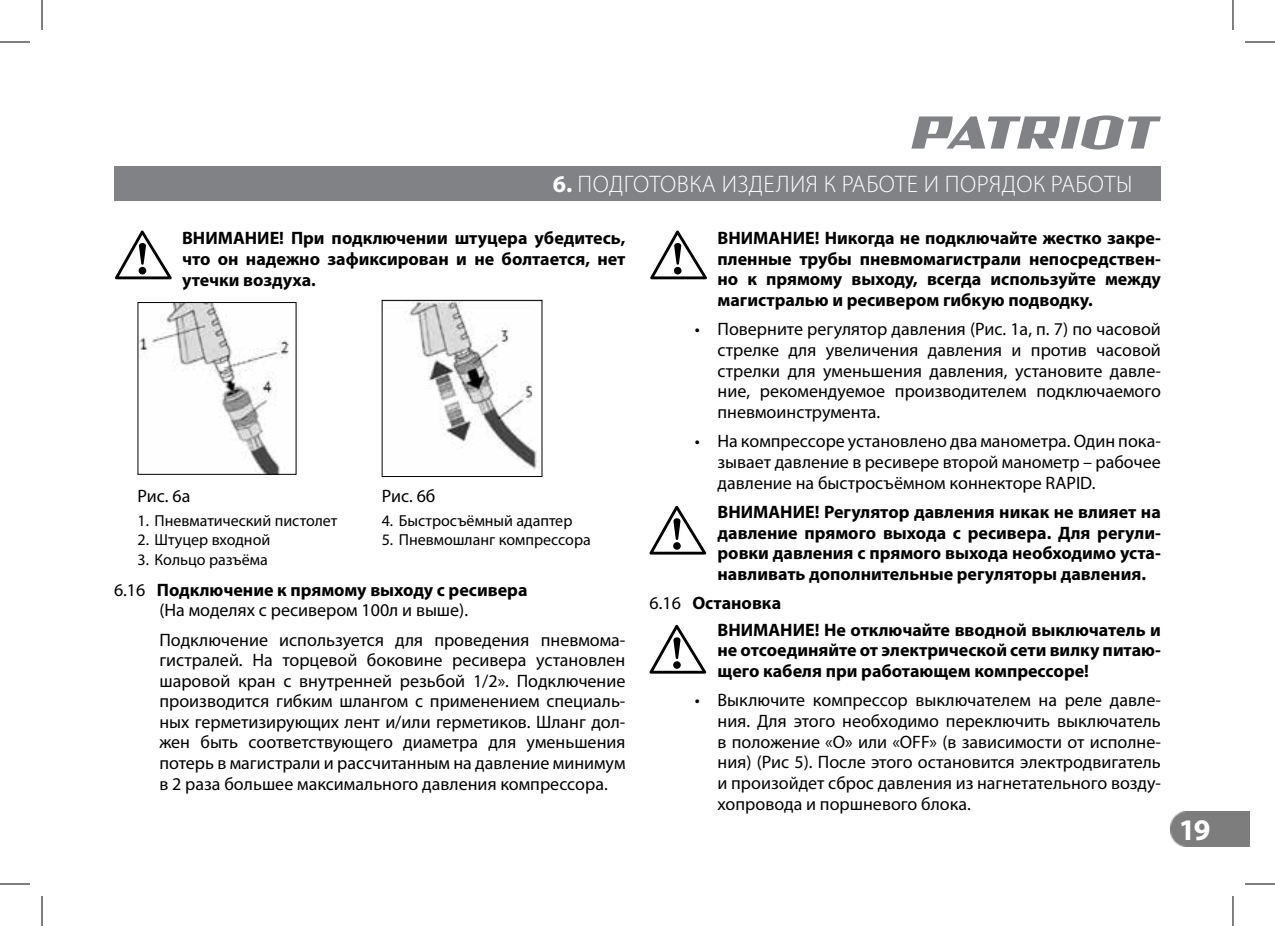
<style>
.page{position:relative;width:1275px;height:926px;background:#fff}
.page>*{position:absolute;margin:0;border:0;box-sizing:border-box;transform-origin:0 0}
.t1{font:700 30px "Myriad Pro";color:#fff}
.t2{font:300 24px "Myriad Pro";letter-spacing:.02em;color:#fff}
.t3{font:18px/20.6px "Myriad Pro";color:#000;text-align:justify}
.t4{font:700 18px/20.6px "Myriad Pro";color:#000;text-align:justify}
.t5{font:16px "Myriad Pro";color:#000}
.s1{font-weight:700}
.s2{font-weight:400}
</style>
<div class="page">
<div style="left:114px;top:166px;width:1047px;height:34px;background:#808285"></div>
<div style="left:1170px;top:812px;width:80px;height:35px;background:#7d7d7d"></div>
<svg style="left:911px;top:115px;width:250px;height:35px"></svg>
<svg style="left:115px;top:230px;width:57px;height:49px"></svg>
<svg style="left:650px;top:230px;width:57px;height:49px"></svg>
<img style="left:140px;top:304px;width:149px;height:169px">
<div style="left:138px;top:302px;width:158px;height:173px;border:1px solid #000"></div>
<img style="left:405px;top:302px;width:133px;height:167px">
<div style="left:382px;top:300px;width:160px;height:177px;border:1px solid #000"></div>
<svg style="left:649px;top:625px;width:57px;height:49px"></svg>
<svg style="left:649px;top:506px;width:57px;height:49px"></svg>
<hr style="left:0;top:42px;width:30px;height:1px;background:#000">
<hr style="left:1245px;top:42px;width:30px;height:1px;background:#000">
<hr style="left:0;top:884px;width:30px;height:1px;background:#000">
<hr style="left:1245px;top:884px;width:30px;height:1px;background:#000">
<hr style="left:42px;top:0;width:1px;height:30px;background:#000">
<hr style="left:42px;top:896px;width:1px;height:30px;background:#000">
<hr style="left:1232px;top:0;width:1px;height:30px;background:#000">
<hr style="left:1232px;top:896px;width:1px;height:30px;background:#000">
<h2 class="t2" style="left:553px;top:170px;width:581px"><span class="s1">6.</span> ПОДГОТОВКА ИЗДЕЛИЯ К РАБОТЕ И ПОРЯДОК РАБОТЫ</h2>
<p class="t4" style="left:182px;top:227px;width:445px">ВНИМАНИЕ! При подключении штуцера убедитесь, что он надежно зафиксирован и не болтается, нет утечки воздуха.</p>
<p class="t4" style="left:717px;top:227px;width:445px">ВНИМАНИЕ! Никогда не подключайте жестко закре&shy;пленные трубы пневмомагистрали непосредствен&shy;но к прямому выходу, всегда используйте между магистралью и ресивером гибкую подводку.</p>
<p class="t3" style="left:717px;top:319px;width:445px;text-indent:-23px">• Поверните регулятор давления (Рис. 1а, п. 7) по часовой стрелке для увеличения давления и против часовой стрелки для уменьшения давления, установите давле&shy;ние, рекомендуемое производителем подключаемого пневмоинструмента.</p>
<p class="t3" style="left:717px;top:431px;width:445px;text-indent:-23px">• На компрессоре установлено два манометра. Один пока&shy;зывает давление в ресивере второй манометр – рабочее давление на быстросъёмном коннекторе RAPID.</p>
<p class="t4" style="left:717px;top:501px;width:445px">ВНИМАНИЕ! Регулятор давления никак не влияет на давление прямого выхода с ресивера. Для регули&shy;ровки давления с прямого выхода необходимо уста&shy;навливать дополнительные регуляторы давления.</p>
<p class="t4" style="left:717px;top:589px;width:445px;line-height:26.4px;text-indent:-68px"><span class="s2">6.16</span> Остановка<br>ВНИМАНИЕ! Не отключайте вводной выключатель и</p>
<p class="t4" style="left:717px;top:639px;width:445px">не отсоединяйте от электрической сети вилку питаю&shy;щего кабеля при работающем компрессоре!</p>
<p class="t3" style="left:717px;top:689px;width:445px;text-indent:-23px">• Выключите компрессор выключателем на реле давле&shy;ния. Для этого необходимо переключить выключатель в положение «О» или «OFF» (в зависимости от исполне&shy;ния) (Рис 5). После этого остановится электродвигатель и произойдет сброс давления из нагнетательного возду&shy;хопровода и поршневого блока.</p>
<p class="t3" style="left:382px;top:486px;width:55px">Рис. 6б</p>
<p class="t3" style="left:138px;top:486px;width:54px">Рис. 6а</p>
<p class="t5" style="left:138px;top:511px;width:201px">1. Пневматический пистолет</p>
<p class="t5" style="left:138px;top:530px;width:134px">2. Штуцер входной</p>
<p class="t5" style="left:138px;top:549px;width:132px">3. Кольцо разъёма</p>
<p class="t5" style="left:382px;top:511px;width:192px">4. Быстросъёмный адаптер</p>
<p class="t5" style="left:382px;top:530px;width:211px">5. Пневмошланг компрессора</p>
<p class="t3" style="left:159px;top:579px;width:370px;text-indent:-45px">6.16 <span class="s1">Подключение к прямому выходу с ресивера </span>(На моделях с ресивером 100л и выше).</p>
<p class="t3" style="left:159px;top:629px;width:467px">Подключение используется для проведения пневмома&shy;гистралей. На торцевой боковине ресивера установлен шаровой кран с внутренней резьбой 1/2». Подключение производится гибким шлангом с применением специаль&shy;ных герметизирующих лент и/или герметиков. Шланг дол&shy;жен быть соответствующего диаметра для уменьшения потерь в магистрали и рассчитанным на давление минимум в 2 раза большее максимального давления компрессора.</p>
<h1 class="t1" style="left:1178px;top:810px;width:33px">19</h1>
</div>
